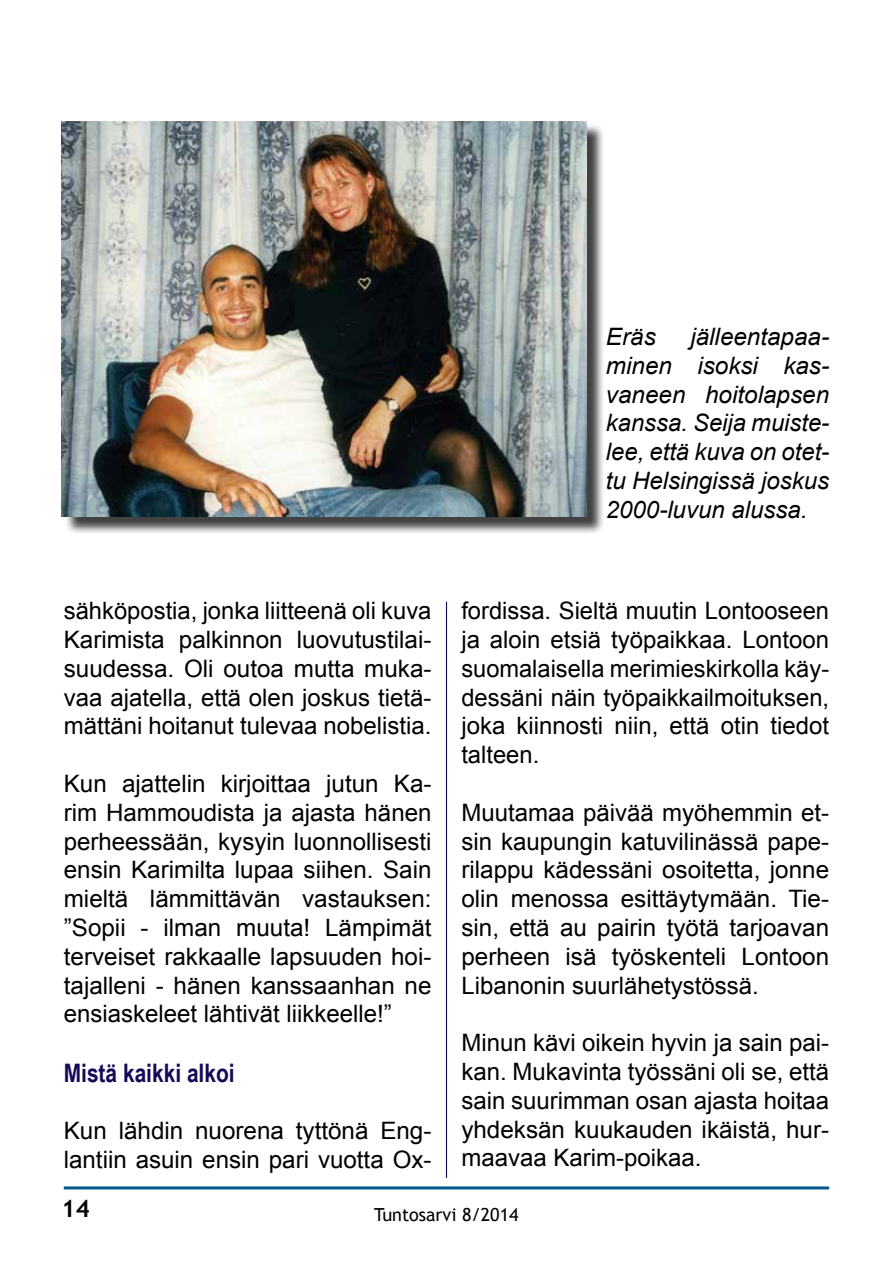
<style>
.page{position:relative;width:893px;height:1263px;background:#fff}
.page>*{position:absolute;margin:0;border:0;box-sizing:border-box;transform-origin:0 0}
.t1{font:700 25.5px "Arial Narrow";color:#150958}
.t2{font:24px/28.8px "Arial";color:#000;text-align:justify}
.t3{font:italic 24px/28.8px "Arial";color:#000;text-align:justify}
.t4{font:700 24px "Trebuchet MS";color:#000}
.t5{font:18px "Trebuchet MS";color:#000}
</style>
<div class="page">
<hr style="left:64px;top:1186px;width:765px;height:3px;background:#025b8d">
<div style="left:64px;top:123px;width:542px;height:412px;background:#000;opacity:.75"></div>
<img style="left:62px;top:121px;width:525px;height:396px">
<hr style="left:446px;top:602px;width:1px;height:576px;background:#150958">
<p class="t3" style="left:606px;top:322px;width:225px;text-indent:84px">jälleentapaa&shy;minen isoksi kas&shy;vaneen hoitolapsen kanssa. Seija muiste&shy;lee, että kuva on otet&shy;tu Helsingissä joskus 2000-luvun alussa.</p>
<p class="t3" style="left:606px;top:322px;width:51px">Eräs</p>
<p class="t2" style="left:64px;top:597px;width:369px">sähköpostia, jonka liitteenä oli kuva Karimista palkinnon luovutustilai&shy;suudessa. Oli outoa mutta muka&shy;vaa ajatella, että olen joskus tietä&shy;mättäni hoitanut tulevaa nobelistia.</p>
<p class="t2" style="left:64px;top:769px;width:369px">Kun ajattelin kirjoittaa jutun Ka&shy;rim Hammoudista ja ajasta hänen perheessään, kysyin luonnollisesti ensin Karimilta lupaa siihen. Sain mieltä lämmittävän vastauksen: ”Sopii - ilman muuta! Lämpimät terveiset rakkaalle lapsuuden hoi&shy;tajalleni - hänen kanssaanhan ne ensiaskeleet lähtivät liikkeelle!”</p>
<p class="t1" style="left:64px;top:1053px;width:172px">Mistä kaikki alkoi</p>
<p class="t2" style="left:64px;top:1117px;width:369px">Kun lähdin nuorena tyttönä Eng&shy;lantiin asuin ensin pari vuotta Ox-</p>
<p class="t2" style="left:461px;top:597px;width:369px">fordissa. Sieltä muutin Lontooseen ja aloin etsiä työpaikkaa. Lontoon suomalaisella merimieskirkolla käy&shy;dessäni näin työpaikkailmoituksen, joka kiinnosti niin, että otin tiedot talteen.</p>
<p class="t2" style="left:461px;top:798px;width:369px">Muutamaa päivää myöhemmin et&shy;sin kaupungin katuvilinässä pape&shy;rilappu kädessäni osoitetta, jonne olin menossa esittäytymään. Tie&shy;sin, että au pairin työtä tarjoavan perheen isä työskenteli Lontoon Libanonin suurlähetystössä.</p>
<p class="t2" style="left:461px;top:1029px;width:369px">Minun kävi oikein hyvin ja sain pai&shy;kan. Mukavinta työssäni oli se, että sain suurimman osan ajasta hoitaa yhdeksän kuukauden ikäistä, hur&shy;maavaa Karim-poikaa.</p>
<p class="t4" style="left:62px;top:1193px;width:30px">14</p>
<p class="t5" style="left:374px;top:1204px;width:146px">Tuntosarvi 8/2014</p>
</div>
